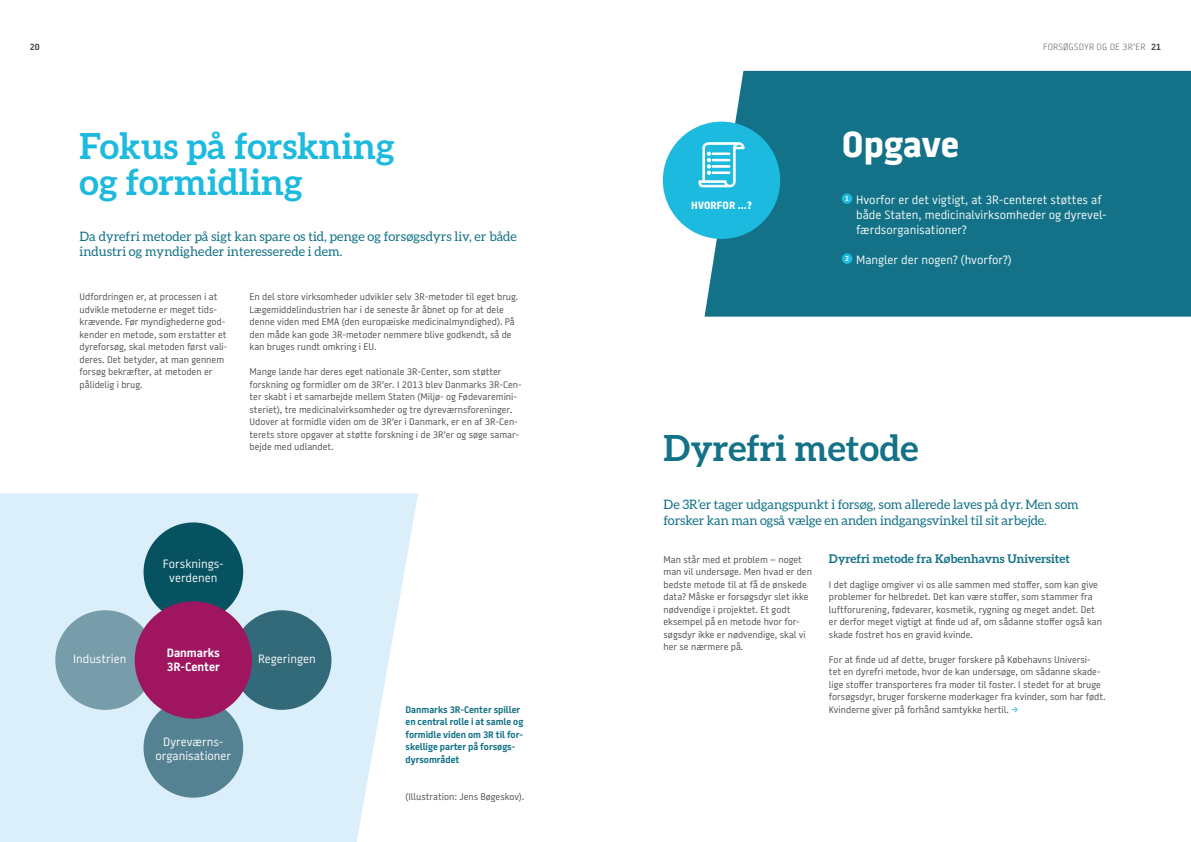
<style>
.page{position:relative;width:1191px;height:842px;background:#fff}
.page>*{position:absolute;margin:0;border:0;box-sizing:border-box;transform-origin:0 0}
.Rubrik_36{font:700 36px/36px "Aleo";color:#1dbadf}
.Rubrik_36-2{font:700 36px "Aleo";color:#137287}
.Rubrik_36-3{font:800 36px "Battersea";color:#fff}
.Manchet{font:13px/15.6px "Aleo";letter-spacing:-.01em;color:#137287}
.Quizz{font:12px/14px "Battersea";color:#fff;text-align:center}
.Mellemrubrik_blå{font:700 12px "Aleo";color:#137287}
.t1{font:700 12px/14px "Battersea";color:#fff}
.t2{font:800 10.5px "Battersea";letter-spacing:.01em;color:#fff}
.Brødtekst_grå{font:9.5px/12.5px "Battersea";color:#4a4a49}
.Brødtekst_grå-2{font:700 9.5px/12.5px "Battersea";color:#137287}
.t3{font:100 9px "Battersea";letter-spacing:.01em;color:#4a4a49}
.t4{font:700 9px "Battersea";color:#4a4a49}
.Brødtekst_grå-3{font:700 7px "Battersea";color:#fff}
.s1{font-weight:700}
.s2{font-weight:700;color:#61c5e4}
</style>
<div class="page">
<svg style="left:0;top:493px;width:418px;height:349px;background:#ddf0f9"></svg>
<div style="left:55px;top:610px;width:100px;height:100px;background:#779caa;border-radius:50%"></div>
<div style="left:232px;top:610px;width:99px;height:100px;background:#336a7a;border-radius:50%"></div>
<div style="left:143px;top:522px;width:100px;height:100px;background:#065261;border-radius:50%"></div>
<div style="left:143px;top:698px;width:100px;height:100px;background:#558292;border-radius:50%"></div>
<div style="left:135px;top:601px;width:117px;height:118px;background:#9f1560;border-radius:50%"></div>
<div style="left:704px;top:71px;width:487px;height:246px;background:#137287"></div>
<div style="left:663px;top:122px;width:117px;height:117px;background:#1dbadf;border-radius:50%"></div>
<svg style="left:698px;top:143px;width:46px;height:44px"></svg>
<div style="left:842px;top:193px;width:10px;height:11px;background:#1dbadf;border-radius:50%"></div>
<div style="left:842px;top:253px;width:10px;height:11px;background:#1dbadf;border-radius:50%"></div>
<p class="t4" style="left:30px;top:41px;width:11px">20</p>
<p class="t3" style="left:1043px;top:41px;width:120px">FORSØGSDYR OG DE 3R’ER <span class="s1">21</span></p>
<h1 class="Rubrik_36" style="left:80px;top:128px;width:316px">Fokus på forskning og formidling</h1>
<p class="Manchet" style="left:80px;top:228px;width:439px">Da dyrefri metoder på sigt kan spare os tid, penge og forsøgsdyrs liv, er både industri og myndigheder interesserede i dem.</p>
<p class="Brødtekst_grå" style="left:249px;top:291px;width:270px">En del store virksomheder udvikler selv 3R-metoder til eget brug.<br>Lægemiddelindustrien har i de seneste år åbnet op for at dele denne viden med EMA (den europæiske medicinalmyndighed). På den måde kan gode 3R-metoder nemmere blive godkendt, så de kan bruges rundt omkring i EU.</p>
<p class="Brødtekst_grå" style="left:249px;top:366px;width:274px">Mange lande har deres eget nationale 3R-Center, som støtter forskning og formidler om de 3R’er. I 2013 blev Danmarks 3R-Cen&shy;ter skabt i et samarbejde mellem Staten (Miljø- og Fødevaremini&shy;steriet), tre medicinalvirksomheder og tre dyreværnsforeninger.<br>Udover at formidle viden om de 3R’er i Danmark, er en af 3R-Cen&shy;terets store opgaver at støtte forskning i de 3R’er og søge samar&shy;bejde med udlandet.</p>
<p class="Brødtekst_grå" style="left:80px;top:291px;width:149px">Udfordringen er, at processen i at udvikle metoderne er meget tids&shy;krævende. Før myndighederne god&shy;kender en metode, som erstatter et dyreforsøg, skal metoden først vali&shy;deres. Det betyder, at man gennem forsøg bekræfter, at metoden er pålidelig i brug.</p>
<p class="Quizz" style="left:163px;top:557px;width:62px">Forsknings&shy;verdenen</p>
<p class="t1" style="left:167px;top:646px;width:55px">Danmarks<br>3R-Center</p>
<p class="Quizz" style="left:73px;top:652px;width:55px">Industrien</p>
<p class="Quizz" style="left:258px;top:652px;width:59px">Regeringen</p>
<p class="Quizz" style="left:155px;top:735px;width:77px">Dyreværns&shy;organisationer</p>
<p class="Brødtekst_grå-2" style="left:405px;top:703px;width:119px">Danmarks 3R-Center spiller en central rolle i at samle og formidle viden om 3R til for&shy;skellige parter på forsøgs&shy;dyrsområdet</p>
<p class="Brødtekst_grå" style="left:405px;top:791px;width:120px">(Illustration: Jens Bøgeskov).</p>
<p class="t2" style="left:691px;top:198px;width:62px">HVORFOR ...?</p>
<h1 class="Rubrik_36-3" style="left:842px;top:120px;width:119px">Opgave</h1>
<p class="Brødtekst_grå-3" style="left:845px;top:194px;width:5px">1</p>
<p class="Quizz" style="left:856px;top:192px;width:252px;line-height:15px;text-align:left">Hvorfor er det vigtigt, at 3R-centeret støttes af både Staten, medicinalvirksomheder og dyrevel&shy;færdsorganisationer?</p>
<p class="Brødtekst_grå-3" style="left:845px;top:254px;width:5px">2</p>
<p class="Quizz" style="left:856px;top:253px;width:157px">Mangler der nogen? (hvorfor?)</p>
<h1 class="Rubrik_36-2" style="left:663px;top:428px;width:256px">Dyrefri metode</h1>
<p class="Manchet" style="left:663px;top:497px;width:417px">De 3R’er tager udgangspunkt i forsøg, som allerede laves på dyr. Men som forsker kan man også vælge en anden indgangsvinkel til sit arbejde.</p>
<p class="Brødtekst_grå" style="left:663px;top:553px;width:150px">Man står med et problem – noget man vil undersøge. Men hvad er den bedste metode til at få de ønskede data? Måske er forsøgsdyr slet ikke nødvendige i projektet. Et godt eksempel på en metode hvor for&shy;søgsdyr ikke er nødvendige, skal vi her se nærmere på.</p>
<h1 class="Mellemrubrik_blå" style="left:829px;top:551px;width:242px">Dyrefri metode fra Københavns Universitet</h1>
<p class="Brødtekst_grå" style="left:829px;top:578px;width:275px">I det daglige omgiver vi os alle sammen med stoffer, som kan give problemer for helbredet. Det kan være stoffer, som stammer fra luftforurening, fødevarer, kosmetik, rygning og meget andet. Det er derfor meget vigtigt at finde ud af, om sådanne stoffer også kan skade fostret hos en gravid kvinde.</p>
<p class="Brødtekst_grå" style="left:829px;top:653px;width:278px">For at finde ud af dette, bruger forskere på Købehavns Universi-<br>tet en dyrefri metode, hvor de kan undersøge, om sådanne skade&shy;lige stoffer transporteres fra moder til foster. I stedet for at bruge forsøgsdyr, bruger forskerne moderkager fra kvinder, som har født.<br>Kvinderne giver på forhånd samtykke hertil. <span class="s2">&gt;</span></p>
</div>
